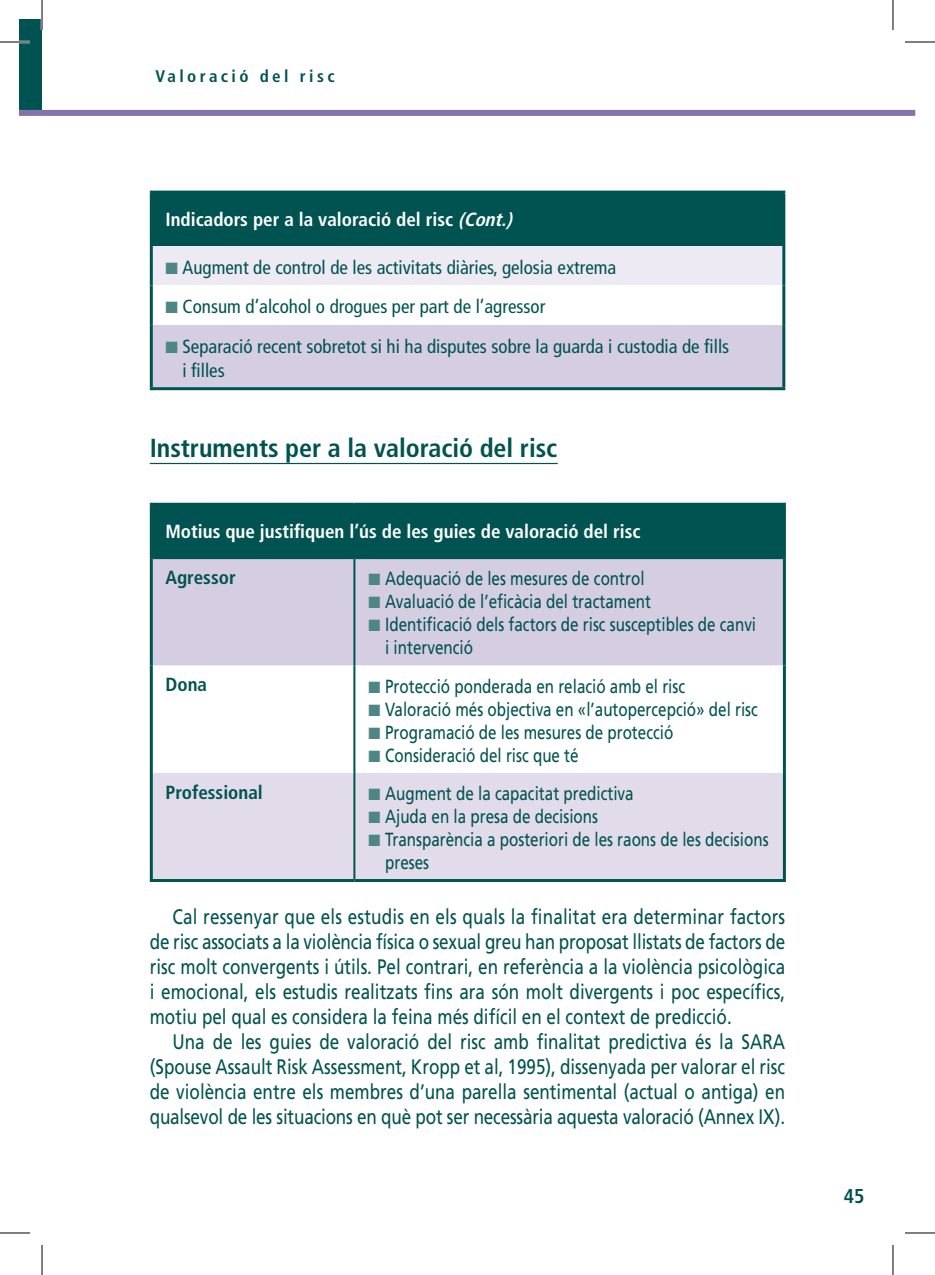
<style>
.page{position:relative;width:935px;height:1275px;background:#fff}
.page>*{position:absolute;margin:0;border:0;box-sizing:border-box;transform-origin:0 0}
.t1{font:700 condensed 26px "Frutiger LT Std";letter-spacing:-.005em;color:#005350}
.t2{font:21px/25px "Frutiger LT Std";color:#005350;text-align:justify;scale:.81 1}
.t3{font:700 condensed 20px "Frutiger LT Std";color:#005350}
.t4{font:19px/23px "Frutiger LT Std";color:#005350;scale:.8 1}
.t5{font:condensed 19px/24px "Frutiger LT Std";color:#005350}
.t6{font:700 condensed 19px "Frutiger LT Std";color:#fff}
.t7{font:700 condensed 19px "Frutiger LT Std";color:#005350}
.t8{font:700 condensed 16.8px "Frutiger LT Std";letter-spacing:.2em;color:#005350}
.s1{font-style:italic}
.s2{color:#4d8685}
</style>
<div class="page">
<div style="left:19px;top:19px;width:23px;height:94px;background:#005350"></div>
<div style="left:19px;top:110px;width:23px;height:6px;background:#8671ac"></div>
<div style="left:42px;top:110px;width:873px;height:6px;background:#8671ac"></div>
<hr style="left:150px;top:463px;width:407px;height:1px;background:#005350">
<div style="left:151px;top:192px;width:632px;height:54px;background:#005350"></div>
<div style="left:151px;top:246px;width:632px;height:39px;background:#edeaf3"></div>
<div style="left:151px;top:325px;width:632px;height:64px;background:#d5cde2"></div>
<hr style="left:150px;top:387px;width:635px;height:3px;background:#005350">
<hr style="left:150px;top:191px;width:635px;height:3px;background:#005350">
<hr style="left:150px;top:194px;width:3px;height:52px;background:#005350">
<hr style="left:782px;top:194px;width:3px;height:52px;background:#005350">
<hr style="left:150px;top:246px;width:3px;height:39px;background:#005350">
<hr style="left:782px;top:246px;width:3px;height:39px;background:#005350">
<hr style="left:150px;top:285px;width:3px;height:40px;background:#005350">
<hr style="left:782px;top:285px;width:3px;height:40px;background:#005350">
<hr style="left:150px;top:325px;width:3px;height:62px;background:#005350">
<hr style="left:782px;top:325px;width:3px;height:62px;background:#005350">
<div style="left:151px;top:504px;width:633px;height:54px;background:#005350"></div>
<div style="left:153px;top:559px;width:629px;height:106px;background:#d5cde2"></div>
<svg style="left:153px;top:665px;width:629px;height:108px"></svg>
<div style="left:153px;top:773px;width:629px;height:106px;background:#e1dbea"></div>
<hr style="left:150px;top:506px;width:3px;height:52px;background:#005350">
<hr style="left:150px;top:503px;width:204px;height:3px;background:#005350">
<hr style="left:354px;top:503px;width:431px;height:3px;background:#005350">
<hr style="left:782px;top:506px;width:3px;height:52px;background:#005350">
<hr style="left:150px;top:558px;width:3px;height:107px;background:#005350">
<hr style="left:150px;top:665px;width:3px;height:108px;background:#005350">
<hr style="left:150px;top:773px;width:3px;height:106px;background:#005350">
<hr style="left:153px;top:557px;width:201px;height:2px;background:#005350">
<hr style="left:353px;top:559px;width:2px;height:106px;background:#005350">
<hr style="left:353px;top:665px;width:2px;height:108px;background:#005350">
<hr style="left:353px;top:773px;width:2px;height:106px;background:#005350">
<hr style="left:354px;top:557px;width:428px;height:2px;background:#005350">
<hr style="left:782px;top:558px;width:3px;height:107px;background:#005350">
<hr style="left:782px;top:665px;width:3px;height:108px;background:#005350">
<hr style="left:782px;top:773px;width:3px;height:106px;background:#005350">
<hr style="left:150px;top:879px;width:204px;height:3px;background:#005350">
<hr style="left:354px;top:879px;width:431px;height:3px;background:#005350">
<hr style="left:0;top:41px;width:30px;height:2px;background:#fff">
<hr style="left:41px;top:0;width:2px;height:30px;background:#fff">
<hr style="left:0;top:42px;width:30px;height:1px;background:#000">
<hr style="left:904px;top:42px;width:30px;height:1px;background:#000">
<hr style="left:0;top:1232px;width:30px;height:1px;background:#000">
<hr style="left:904px;top:1232px;width:30px;height:1px;background:#000">
<hr style="left:42px;top:0;width:1px;height:30px;background:#000">
<hr style="left:42px;top:1245px;width:1px;height:30px;background:#000">
<hr style="left:892px;top:0;width:1px;height:30px;background:#000">
<hr style="left:892px;top:1245px;width:1px;height:30px;background:#000">
<p class="t8" style="left:155px;top:67px;width:181px">Valoració del risc</p>
<p class="t6" style="left:165px;top:208px;width:353px">Indicadors per a la valoració del risc <span class="s1">(Cont.)</span></p>
<p class="t5" style="left:165px;top:255px;width:452px"><span class="s2">■</span> Augment de control de les activitats diàries, gelosia extrema</p>
<p class="t5" style="left:165px;top:295px;width:381px"><span class="s2">■</span> Consum d’alcohol o drogues per part de l’agressor</p>
<p class="t5" style="left:182px;top:334px;width:548px;text-indent:-17px"><span class="s2">■</span> Separació recent sobretot si hi ha disputes sobre la guarda i custodia de fills i filles</p>
<p class="t1" style="left:150px;top:433px;width:409px">Instruments per a la valoració del risc</p>
<p class="t6" style="left:165px;top:520px;width:476px">Motius que justifiquen l’ús de les guies de valoració del risc</p>
<p class="t7" style="left:165px;top:566px;width:72px">Agressor</p>
<p class="t4" style="left:368px;top:567px;width:346px"><span class="s2">■</span> Adequació de les mesures de control</p>
<p class="t4" style="left:368px;top:590px;width:354px"><span class="s2">■</span> Avaluació de l’eficàcia del tractament</p>
<p class="t4" style="left:385px;top:613px;width:465px;text-indent:-17px"><span class="s2">■</span> Identificació dels factors de risc susceptibles de canvi i intervenció</p>
<p class="t7" style="left:165px;top:673px;width:43px">Dona</p>
<p class="t4" style="left:368px;top:674px;width:397px"><span class="s2">■</span> Protecció ponderada en relació amb el risc</p>
<p class="t4" style="left:368px;top:697px;width:488px"><span class="s2">■</span> Valoració més objectiva en «l’autopercepció» del risc</p>
<p class="t4" style="left:368px;top:720px;width:382px"><span class="s2">■</span> Programació de les mesures de protecció</p>
<p class="t4" style="left:368px;top:743px;width:264px"><span class="s2">■</span> Consideració del risc que té</p>
<p class="t7" style="left:165px;top:781px;width:99px">Professional</p>
<p class="t4" style="left:368px;top:782px;width:333px"><span class="s2">■</span> Augment de la capacitat predictiva</p>
<p class="t4" style="left:368px;top:805px;width:288px"><span class="s2">■</span> Ajuda en la presa de decisions</p>
<p class="t4" style="left:385px;top:828px;width:481px;text-indent:-17px"><span class="s2">■</span> Transparència a posteriori de les raons de les decisions preses</p>
<p class="t2" style="left:150px;top:904px;width:785px;text-indent:23px">Cal ressenyar que els estudis en els quals la finalitat era determinar factors de risc associats a la violència física o sexual greu han proposat llistats de factors de risc molt convergents i útils. Pel contrari, en referència a la violència psicològica i emocional, els estudis realitzats fins ara són molt divergents i poc específics, motiu pel qual es considera la feina més difícil en el context de predicció.</p>
<p class="t2" style="left:150px;top:1029px;width:786px;text-indent:23px">Una de les guies de valoració del risc amb finalitat predictiva és la SARA (Spouse Assault Risk Assessment, Kropp et al, 1995), dissenyada per valorar el risc de violència entre els membres d’una parella sentimental (actual o antiga) en qualsevol de les situacions en què pot ser necessària aquesta valoració (Annex IX).</p>
<p class="t3" style="left:843px;top:1183px;width:22px">45</p>
</div>
